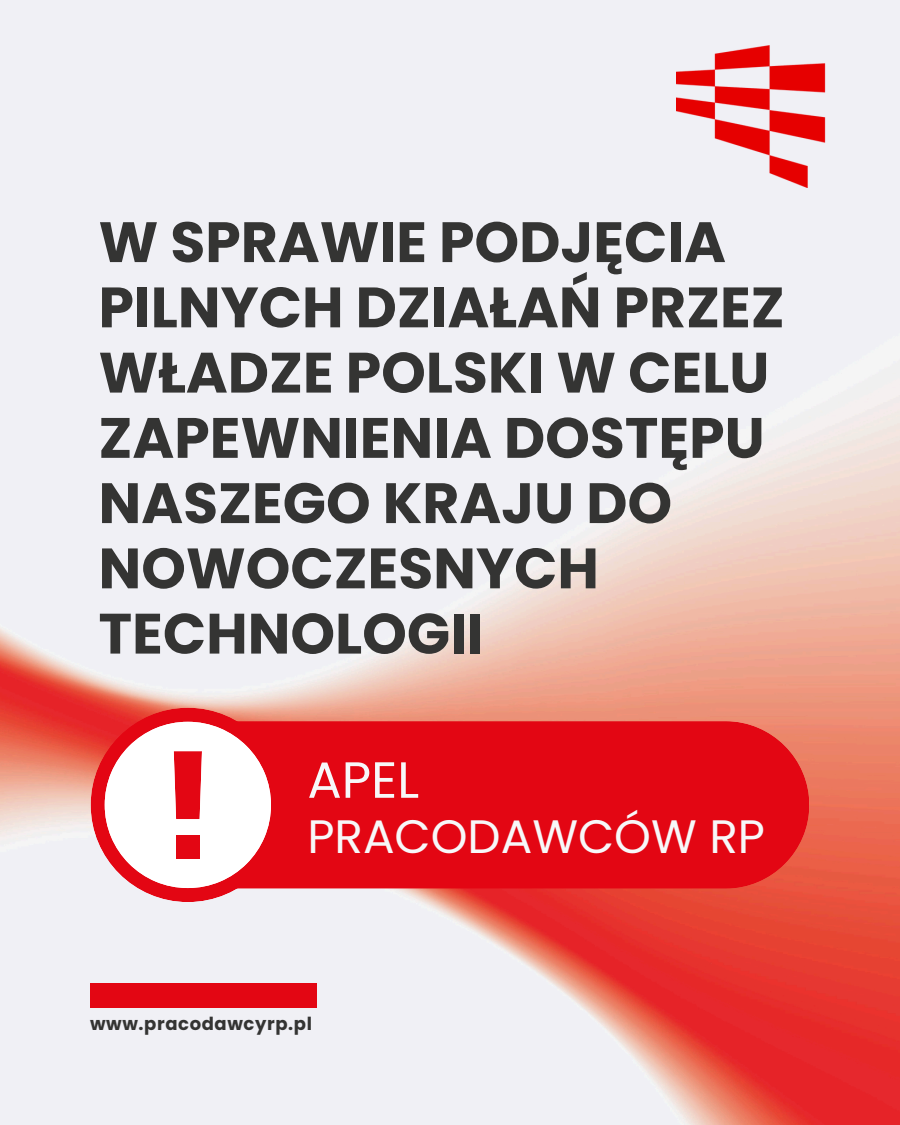
<style>
.page{position:relative;width:900px;height:1125px;background:#fff}
.page>*{position:absolute;margin:0;border:0;box-sizing:border-box;transform-origin:0 0}
.t1{font:700 56.8px/65.2px "Poppins";color:#343433}
.t2{font:50.9px "Poppins";color:#f7f8f9}
.t3{font:46.9px "Poppins";color:#f7f8f9}
.t4{font:700 18px "Poppins";letter-spacing:.035em;color:#343433}
</style>
<div class="page">
<img style="left:0;top:0;width:900px;height:1125px">
<div style="left:90px;top:983px;width:226px;height:24px;background:#e30613"></div>
<hr style="left:181px;top:721px;width:568px;height:3px;background:#e30613">
<svg style="left:91px;top:708px;width:194px;height:194px"></svg>
<div style="left:176px;top:835px;width:24px;height:24px;background:#e30613"></div>
<img style="left:677px;top:45px;width:173px;height:142px">
<p class="t1" style="left:99px;top:210px;width:688px">W SPRAWIE PODJĘCIA<br>PILNYCH DZIAŁAŃ PRZEZ<br>WŁADZE POLSKI W CELU<br>ZAPEWNIENIA DOSTĘPU<br>NASZEGO KRAJU DO<br>NOWOCZESNYCH<br>TECHNOLOGII</p>
<h1 class="t2" style="left:307px;top:744px;width:113px">APEL</h1>
<h1 class="t3" style="left:307px;top:804px;width:459px">PRACODAWCÓW RP</h1>
<p class="t4" style="left:90px;top:1011px;width:224px">www.pracodawcyrp.pl</p>
</div>
